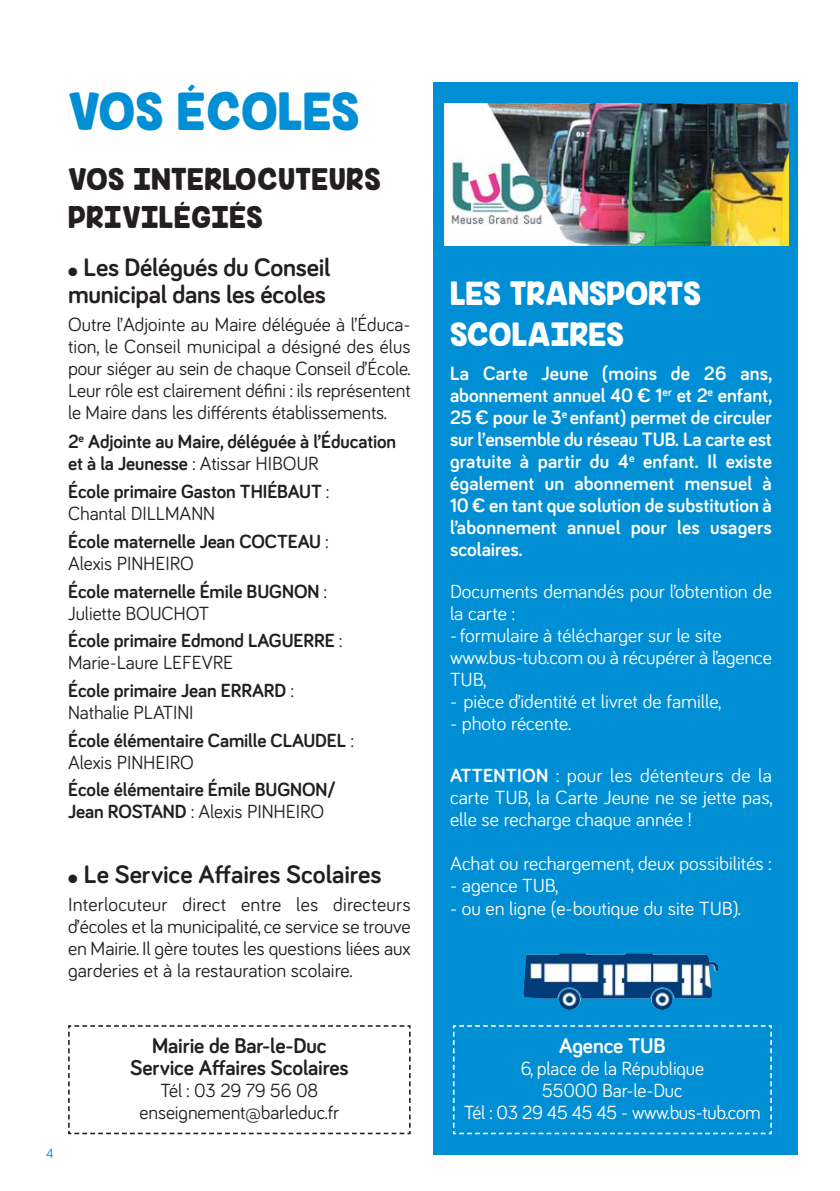
<style>
.page{position:relative;width:840px;height:1191px;background:#fff}
.page>*{position:absolute;margin:0;border:0;box-sizing:border-box;transform-origin:0 0}
.t1{font:48px "KG Inimitable Original";color:#008fd4}
.t2{font:30px/41.2px "KG Inimitable Original";color:#fff}
.t3{font:28px/38px "KG Inimitable Original";letter-spacing:.015em;color:#231f20}
.t4{font:700 26px/27.6px "Bariol";letter-spacing:-.01em;color:#231f20}
.t5{font:700 22px/22px "Bariol";letter-spacing:-.005em;color:#231f20;text-align:center}
.t6{font:700 22px "Bariol";letter-spacing:-.005em;color:#fff}
.t7{font:700 20px/22px "Bariol";letter-spacing:.01em;color:#fff;text-align:justify}
.t8{font:19.6px/22px "Bariol";color:#fff}
.t9{font:19.6px/22px "Bariol";letter-spacing:-.005em;color:#231f20;text-align:justify}
.t10{font:700 19.6px/22px "Bariol";letter-spacing:-.005em;color:#231f20}
.t11{font:14px "Bariol";color:#008fd4}
.s1{font-weight:400}
.s2{font-weight:700}
</style>
<div class="page">
<div style="left:433px;top:82px;width:364px;height:1072px;background:#008fd4"></div>
<svg style="left:452px;top:1025px;width:320px;height:110px"></svg>
<svg style="left:68px;top:1025px;width:343px;height:110px"></svg>
<img style="left:444px;top:103px;width:344px;height:143px">
<img style="left:523px;top:953px;width:194px;height:57px">
<h1 class="t1" style="left:68px;top:85px;width:293px">VOS ÉCOLES</h1>
<h3 class="t3" style="left:68px;top:161px;width:314px">VOS INTERLOCUTEURS<br>PRIVILÉGIÉS</h3>
<h3 class="t4" style="left:68px;top:253px;width:263px">● Les Délégués du Conseil municipal dans les écoles</h3>
<p class="t9" style="left:68px;top:313px;width:344px">Outre l’Adjointe au Maire déléguée à l’Éduca&shy;tion, le Conseil municipal a désigné des élus pour siéger au sein de chaque Conseil d’École.<br>Leur rôle est clairement défini : ils représentent le Maire dans les différents établissements.</p>
<p class="t10" style="left:68px;top:431px;width:329px">2<sup>e</sup> Adjointe au Maire, déléguée à l’Éducation et à la Jeunesse <span class="s1">: Atissar HIBOUR</span></p>
<p class="t10" style="left:68px;top:480px;width:262px">École primaire Gaston THIÉBAUT <span class="s1">:<br>Chantal DILLMANN</span></p>
<p class="t10" style="left:68px;top:530px;width:262px">École maternelle Jean COCTEAU <span class="s1">:<br>Alexis PINHEIRO</span></p>
<p class="t10" style="left:68px;top:580px;width:260px">École maternelle Émile BUGNON <span class="s1">:<br>Juliette BOUCHOT</span></p>
<p class="t10" style="left:68px;top:629px;width:275px">École primaire Edmond LAGUERRE <span class="s1">:<br>Marie-Laure LEFEVRE</span></p>
<p class="t10" style="left:68px;top:679px;width:227px">École primaire Jean ERRARD <span class="s1">:<br>Nathalie PLATINI</span></p>
<p class="t10" style="left:68px;top:729px;width:287px">École élémentaire Camille CLAUDEL <span class="s1">:<br>Alexis PINHEIRO</span></p>
<p class="t10" style="left:68px;top:778px;width:269px">École élémentaire Émile BUGNON/<br>Jean ROSTAND <span class="s1">: Alexis PINHEIRO</span></p>
<h3 class="t4" style="left:68px;top:860px;width:314px">● Le Service Affaires Scolaires</h3>
<p class="t9" style="left:68px;top:893px;width:344px">Interlocuteur direct entre les directeurs d’écoles et la municipalité, ce service se trouve en Mairie. Il gère toutes les questions liées aux garderies et à la restauration scolaire.</p>
<p class="t11" style="left:46px;top:1145px;width:9px">4</p>
<p class="t5" style="left:130px;top:1034px;width:220px">Mairie de Bar-le-Duc<br>Service Affaires Scolaires</p>
<p class="t9" style="left:140px;top:1079px;width:201px;text-align:center">Tél : 03 29 79 56 08 enseignement@barleduc.fr</p>
<h2 class="t2" style="left:450px;top:274px;width:252px">LES TRANSPORTS<br>SCOLAIRES</h2>
<p class="t7" style="left:450px;top:362px;width:324px">La Carte Jeune (moins de 26 ans, abonnement annuel 40 € 1<sup>er</sup> et 2<sup>e</sup> enfant, 25 € pour le 3<sup>e</sup> enfant) permet de circuler sur l’ensemble du réseau TUB. La carte est gratuite à partir du 4<sup>e</sup> enfant. Il existe également un abonnement mensuel à 10 € en tant que solution de substitution à l’abonnement annuel pour les usagers scolaires.</p>
<p class="t8" style="left:450px;top:580px;width:323px">Documents demandés pour l’obtention de la carte :</p>
<p class="t8" style="left:450px;top:624px;width:323px">- formulaire à télécharger sur le site www.bus-tub.com ou à récupérer à l’agence<br>TUB,</p>
<p class="t8" style="left:450px;top:690px;width:273px">- pièce d’identité et livret de famille,</p>
<p class="t8" style="left:450px;top:712px;width:122px">- photo récente.</p>
<p class="t8" style="left:450px;top:764px;width:324px;text-align:justify"><span class="s2">ATTENTION</span> : pour les détenteurs de la carte TUB, la Carte Jeune ne se jette pas, elle se recharge chaque année !</p>
<p class="t8" style="left:450px;top:852px;width:323px">Achat ou rechargement, deux possibilités :</p>
<p class="t8" style="left:450px;top:874px;width:110px">- agence TUB,</p>
<p class="t8" style="left:450px;top:896px;width:292px">- ou en ligne (e-boutique du site TUB).</p>
<p class="t6" style="left:558px;top:1032px;width:108px">Agence TUB</p>
<p class="t8" style="left:464px;top:1057px;width:298px;text-align:center">6, place de la République<br>55000 Bar-le-Duc<br>Tél : 03 29 45 45 45 - www.bus-tub.com</p>
</div>
